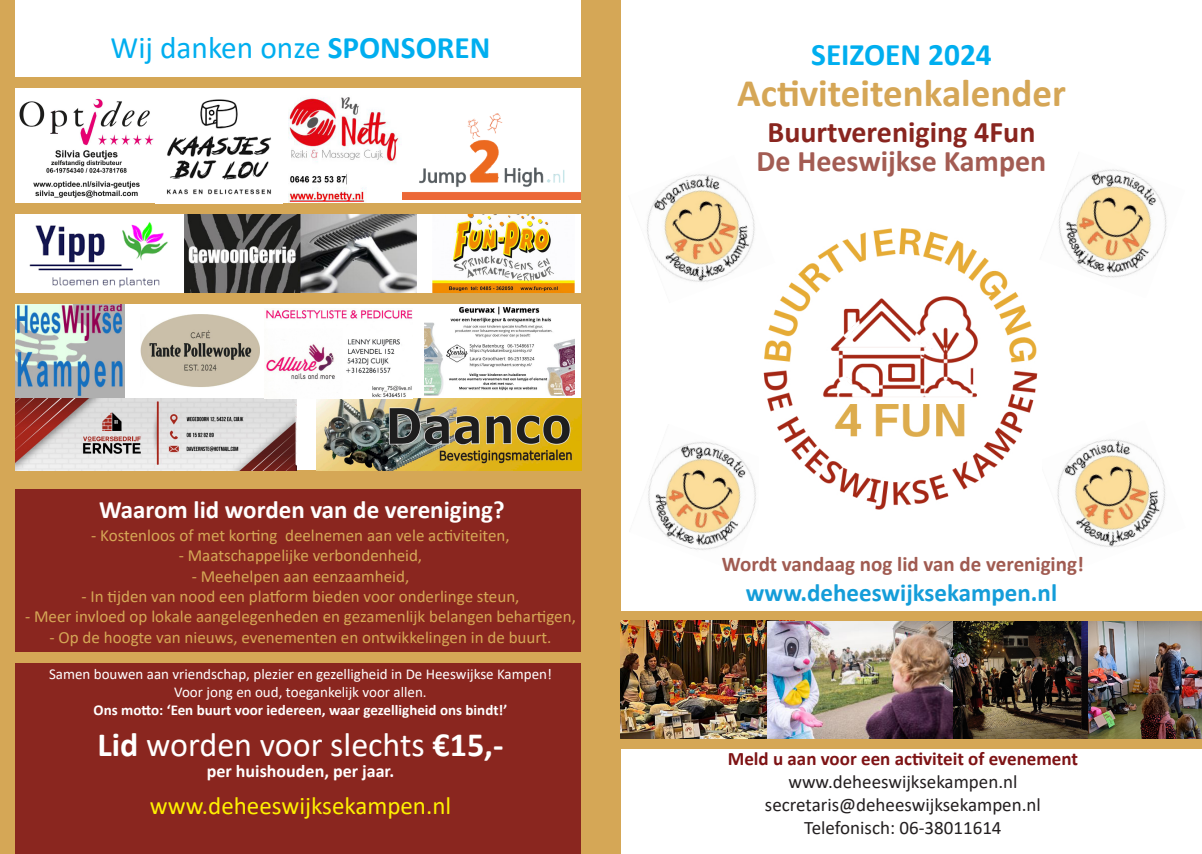
<style>
.page{position:relative;width:1202px;height:854px;background:#fff}
.page>*{position:absolute;margin:0;border:0;box-sizing:border-box;transform-origin:0 0}
.t1{font:700 39px "Calibri";color:#d5a656}
.t2{font:34px "Calibri";color:#fff}
.t3{font:31.3px "Calibri";color:#00aeef}
.t4{font:700 31.3px "Calibri";color:#00aeef}
.t5{font:700 30px/28.5px "Calibri";color:#89251f;text-align:center}
.t6{font:700 25px "Calibri";color:#fff}
.t7{font:700 25px "Calibri";color:#149dd9}
.t8{font:25px "Calibri";color:#fff101}
.t9{font:700 21px "Calibri";color:#a05b51}
.t10{font:19px/22.8px "Calibri";color:#231f20;text-align:center}
.t11{font:700 18px "Calibri";color:#fff}
.t12{font:17px "Calibri";color:#d5a756}
.t13{font:15px/18px "Calibri";color:#fff;text-align:center}
.s1{font-weight:700}
.s2{color:#a35c53}
.s3{font-weight:700;color:#7e1315}
</style>
<div class="page">
<img style="left:402px;top:114px;width:179px;height:86px">
<img style="left:14px;top:303px;width:110px;height:95px">
<img style="left:432px;top:213px;width:142px;height:80px">
<img style="left:1057px;top:439px;width:109px;height:108px">
<img style="left:648px;top:442px;width:108px;height:108px">
<div style="left:0;top:489px;width:585px;height:364px;background:#8a261f"></div>
<img style="left:763px;top:229px;width:275px;height:281px">
<div style="left:581px;top:0;width:40px;height:853px;background:#d5a756"></div>
<div style="left:594px;top:611px;width:608px;height:10px;background:#d5a756"></div>
<div style="left:590px;top:738px;width:612px;height:10px;background:#d5a756"></div>
<img style="left:621px;top:620px;width:174px;height:118px">
<img style="left:768px;top:621px;width:434px;height:117px">
<div style="left:0;top:651px;width:595px;height:11px;background:#d5a756"></div>
<img style="left:1058px;top:169px;width:109px;height:109px">
<img style="left:647px;top:174px;width:128px;height:129px">
<div style="left:0;top:470px;width:585px;height:19px;background:#d5a756"></div>
<img style="left:288px;top:87px;width:113px;height:116px">
<img style="left:184px;top:213px;width:233px;height:80px">
<img style="left:14px;top:398px;width:282px;height:72px">
<img style="left:317px;top:398px;width:264px;height:72px">
<img style="left:14px;top:95px;width:140px;height:108px">
<div style="left:0;top:203px;width:604px;height:10px;background:#d5a756"></div>
<div style="left:0;top:0;width:14px;height:853px;background:#d5a756"></div>
<img style="left:29px;top:222px;width:139px;height:66px">
<div style="left:0;top:293px;width:602px;height:10px;background:#d5a756"></div>
<img style="left:166px;top:99px;width:105px;height:96px">
<div style="left:0;top:77px;width:616px;height:10px;background:#d5a756"></div>
<img style="left:265px;top:310px;width:148px;height:88px">
<img style="left:140px;top:314px;width:119px;height:73px">
<img style="left:424px;top:306px;width:150px;height:89px">
<p class="t3" style="left:111px;top:26px;width:381px">Wij danken onze <span class="s1">SPONSOREN</span></p>
<p class="t6" style="left:99px;top:492px;width:407px">Waarom lid worden van de vereniging?</p>
<p class="t12" style="left:91px;top:523px;width:420px">- Kostenloos of met korting deelnemen aan vele activiteiten,</p>
<p class="t12" style="left:179px;top:543px;width:245px">- Maatschappelijke verbondenheid,</p>
<p class="t12" style="left:192px;top:564px;width:219px">- Meehelpen aan eenzaamheid,</p>
<p class="t12" style="left:81px;top:584px;width:439px">- In tijden van nood een platform bieden voor onderlinge steun,</p>
<p class="t12" style="left:25px;top:604px;width:552px">- Meer invloed op lokale aangelegenheden en gezamenlijk belangen behartigen,</p>
<p class="t12" style="left:50px;top:625px;width:503px">- Op de hoogte van nieuws, evenementen en ontwikkelingen in de buurt.</p>
<p class="t13" style="left:49px;top:664px;width:504px">Samen bouwen aan vriendschap, plezier en gezelligheid in De Heeswijkse Kampen!<br>Voor jong en oud, toegankelijk voor allen.<br><span class="s1">Ons motto: ‘Een buurt voor iedereen, waar gezelligheid ons bindt!’</span></p>
<p class="t2" style="left:98px;top:720px;width:407px"><span class="s1">Lid</span> worden voor slechts <span class="s1">€15,-</span></p>
<p class="t11" style="left:207px;top:758px;width:189px">per huishouden, per jaar.</p>
<p class="t8" style="left:150px;top:788px;width:303px">www.deheeswijksekampen.nl</p>
<p class="t4" style="left:811px;top:32px;width:182px">SEIZOEN 2024</p>
<p class="t1" style="left:737px;top:66px;width:330px">Activiteitenkalender</p>
<p class="t5" style="left:757px;top:118px;width:291px">Buurtvereniging 4Fun<br><span class="s2">De Heeswijkse Kampen</span></p>
<p class="t9" style="left:722px;top:549px;width:363px">Wordt vandaag nog lid van de vereniging!</p>
<p class="t7" style="left:746px;top:575px;width:313px">www.deheeswijksekampen.nl</p>
<p class="t10" style="left:728px;top:747px;width:352px"><span class="s3">Meld u aan voor een activiteit of evenement </span>www.deheeswijksekampen.nl secretaris@deheeswijksekampen.nl Telefonisch: 06-38011614</p>
</div>
